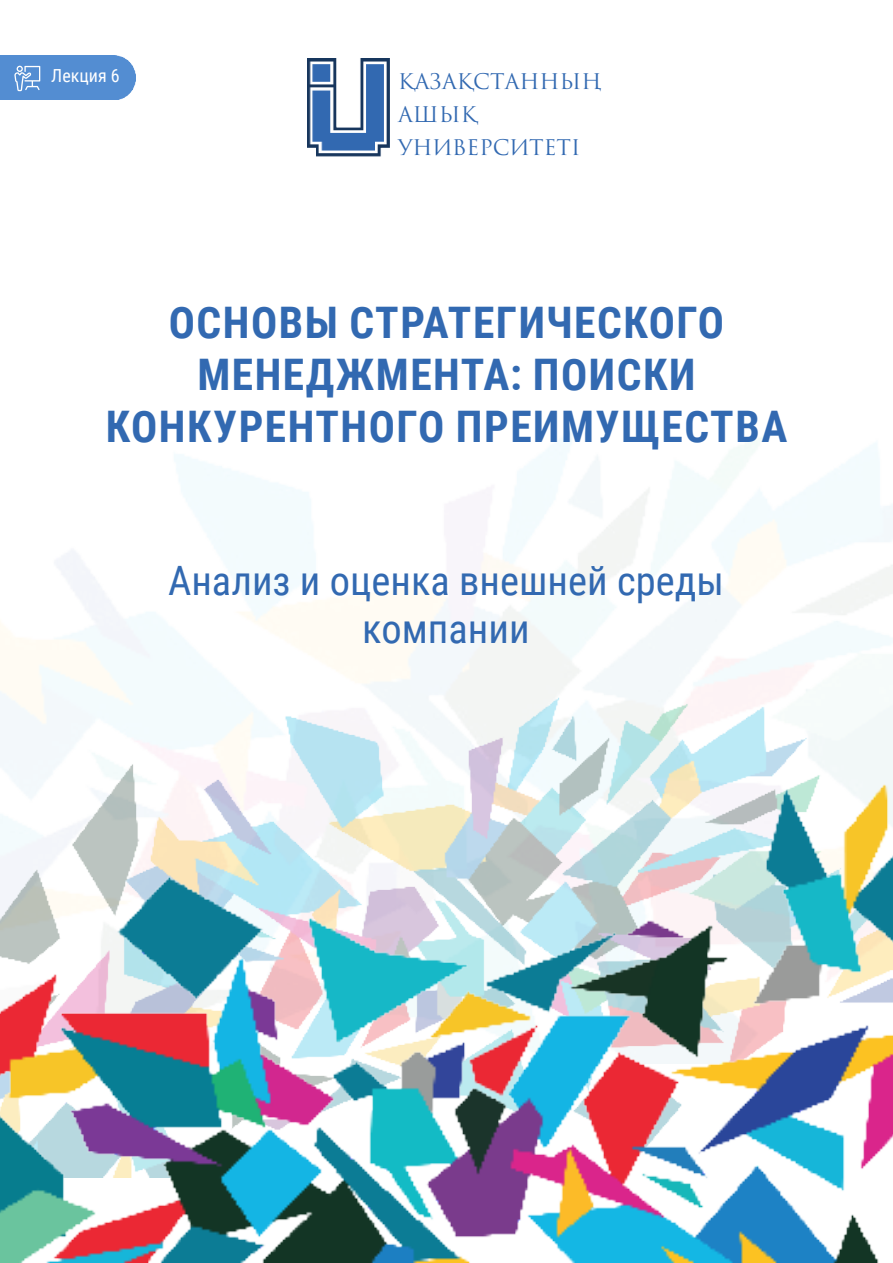
<style>
.page{position:relative;width:893px;height:1263px;background:#fff}
.page>*{position:absolute;margin:0;border:0;box-sizing:border-box;transform-origin:0 0}
.t1{font:700 43.5px/52.2px "Roboto Condensed";letter-spacing:.035em;color:#3269b1;text-align:center}
.t2{font:40.5px/48.6px "Roboto Condensed";color:#3269b1;text-align:center}
.t3{font:21px "Trajan Pro 3";color:#3269b1}
.t4{font:18px "Roboto Condensed";color:#fff}
</style>
<div class="page">
<img style="left:0;top:429px;width:893px;height:634px">
<img style="left:0;top:696px;width:892px;height:33px">
<img style="left:0;top:729px;width:892px;height:534px">
<div style="left:0;top:55px;width:136px;height:45px;background:#538dd2"></div>
<svg style="left:14px;top:66px;width:26px;height:25px"></svg>
<img style="left:308px;top:58px;width:82px;height:99px">
<p class="t4" style="left:51px;top:63px;width:70px">Лекция 6</p>
<p class="t3" style="left:398px;top:67px;width:205px">ҚАЗАҚСТАННЫҢ</p>
<p class="t3" style="left:398px;top:100px;width:81px">АШЫҚ</p>
<p class="t3" style="left:398px;top:133px;width:184px">УНИВЕРСИТЕТІ</p>
<p class="t1" style="left:106px;top:294px;width:683px">ОСНОВЫ СТРАТЕГИЧЕСКОГО<br>МЕНЕДЖМЕНТА: ПОИСКИ<br>КОНКУРЕНТНОГО ПРЕИМУЩЕСТВА</p>
<p class="t2" style="left:168px;top:554px;width:557px">Анализ и оценка внешней среды компании</p>
</div>
